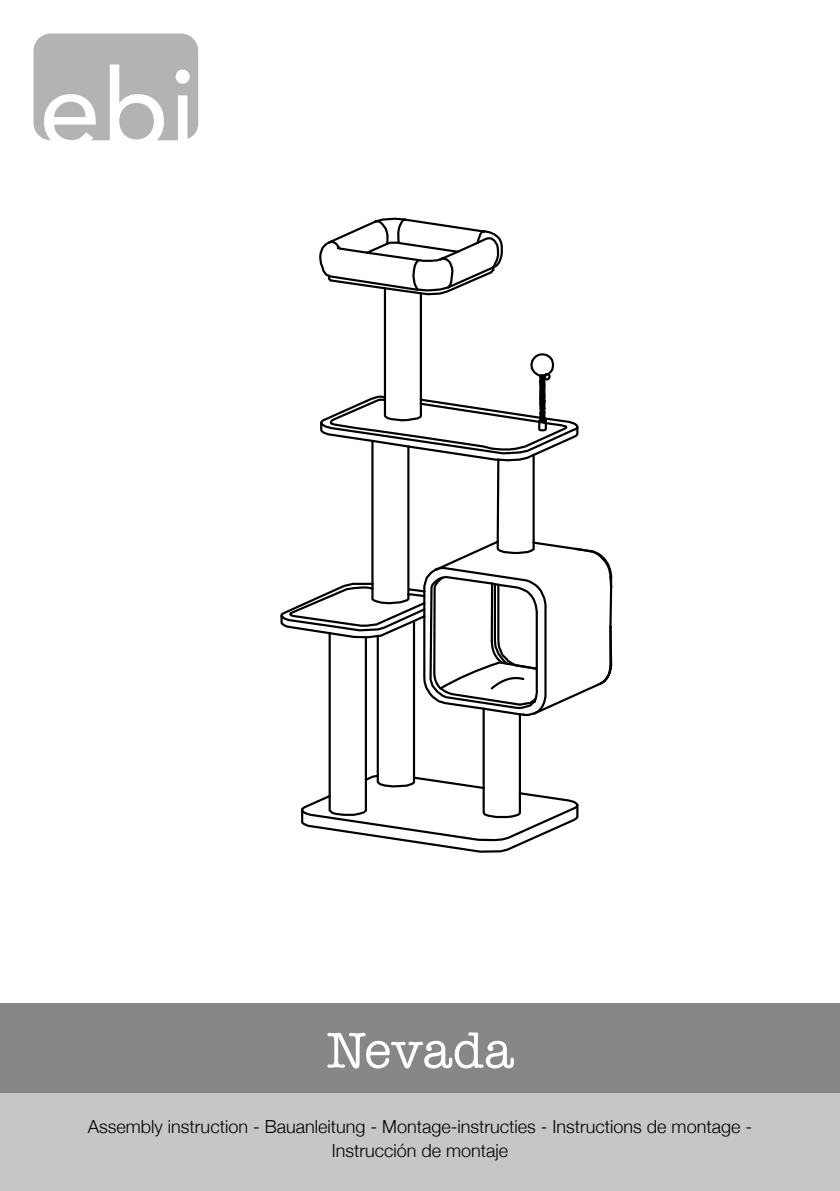
<style>
.page{position:relative;width:840px;height:1191px;background:#fff}
.page>*{position:absolute;margin:0;border:0;box-sizing:border-box;transform-origin:0 0}
.t1{font:51.8px "American Typewriter";color:#fff}
.t2{font:37.4px "Adobe Heiti Std";color:#000}
.t3{font:300 18px/23.4px "Helvetica Neue";color:#000;text-align:center}
</style>
<div class="page">
<div style="left:0;top:1003px;width:839px;height:90px;background:#878787"></div>
<div style="left:0;top:1093px;width:839px;height:98px;background:#c6c6c6"></div>
<svg style="left:33px;top:33px;width:165px;height:107px"></svg>
<hr style="left:0;top:1003px;width:1px;height:188px;background:#c6c6c6">
<hr style="left:383px;top:288px;width:3px;height:109px;background:#000">
<hr style="left:419px;top:294px;width:3px;height:106px;background:#000">
<svg style="left:319px;top:217px;width:184px;height:79px"></svg>
<hr style="left:412px;top:621px;width:3px;height:156px;background:#000">
<hr style="left:482px;top:708px;width:2px;height:80px;background:#000">
<hr style="left:518px;top:714px;width:2px;height:79px;background:#000">
<svg style="left:301px;top:773px;width:278px;height:80px"></svg>
<hr style="left:364px;top:637px;width:3px;height:143px;background:#000">
<hr style="left:376px;top:636px;width:2px;height:140px;background:#000">
<hr style="left:328px;top:633px;width:2px;height:163px;background:#000">
<svg style="left:280px;top:352px;width:333px;height:365px"></svg>
<h1 class="t1" style="left:326px;top:1010px;width:188px">Nevada</h1>
<h2 class="t2" style="left:187px;top:1097px;width:41px">4X</h2>
<h2 class="t2" style="left:346px;top:1092px;width:123px">D30m m</h2>
<h2 class="t2" style="left:557px;top:1090px;width:53px">(1)</h2>
<p class="t3" style="left:88px;top:1113px;width:665px">Assembly instruction - Bauanleitung - Montage-instructies - Instructions de montage -<br>Instrucción de montaje</p>
</div>
